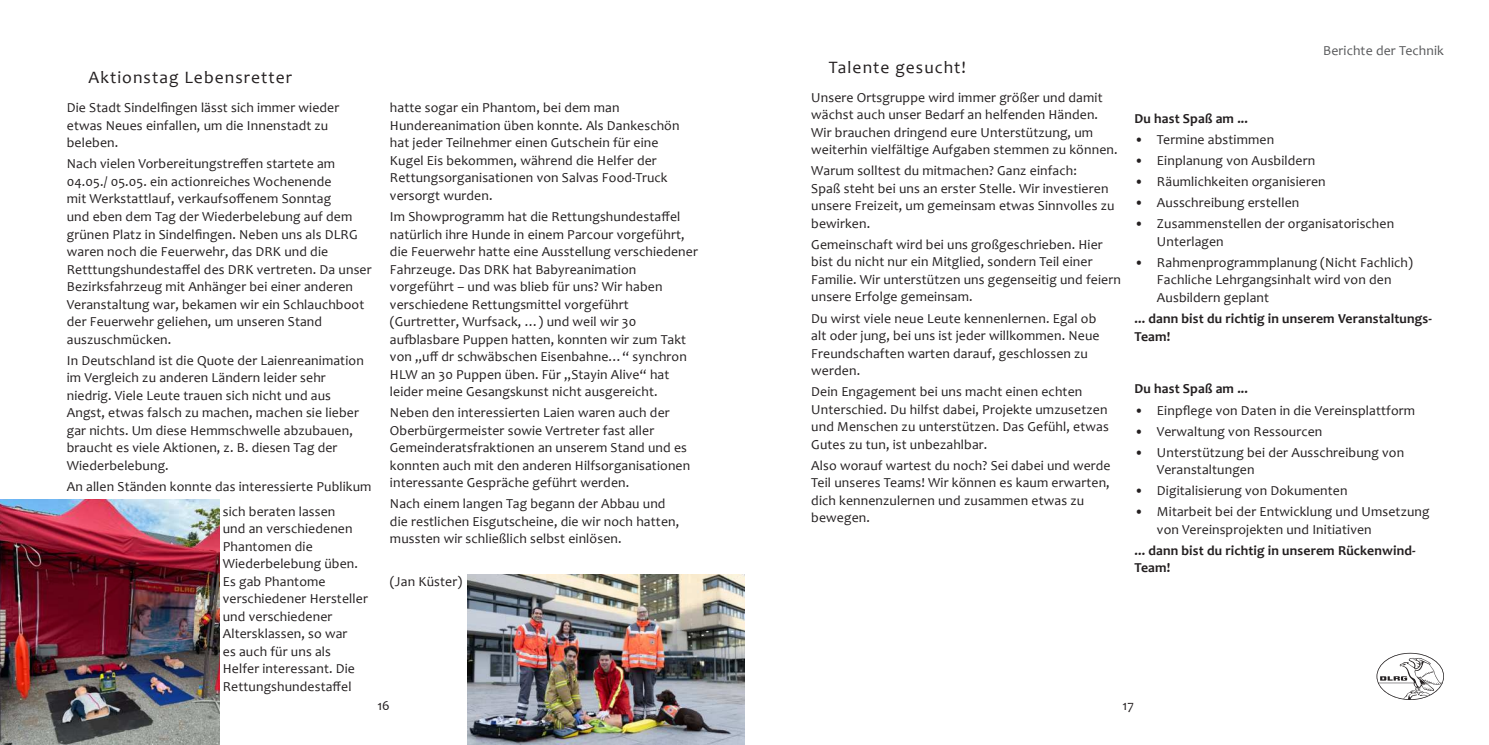
<style>
.page{position:relative;width:1489px;height:745px;background:#fff}
.page>*{position:absolute;margin:0;border:0;box-sizing:border-box;transform-origin:0 0}
.t1{font:17.5px "Candara";letter-spacing:.06em;color:#231f20}
.t2{font:13.75px/17.5px "Candara";letter-spacing:.01em;color:#231f20}
.t3{font:700 13.75px/17.5px "Candara";letter-spacing:.01em;color:#231f20}
.t4{font:13.75px "Candara";letter-spacing:.01em;color:#57585a}
</style>
<div class="page">
<img style="left:0;top:499px;width:219px;height:245px">
<img style="left:468px;top:574px;width:276px;height:170px">
<svg style="left:1376px;top:652px;width:67px;height:47px"></svg>
<p class="t1" style="left:89px;top:69px;width:205px">Aktionstag Lebensretter</p>
<p class="t2" style="left:67px;top:99px;width:274px">Die Stadt Sindel昀椀ngen lässt sich immer wieder etwas Neues einfallen, um die Innenstadt zu beleben.</p>
<p class="t2" style="left:67px;top:155px;width:306px">Nach vielen Vorbereitungstre昀昀en startete am 04.05./ 05.05. ein actionreiches Wochenende<br>mit Werkstattlauf, verkaufso昀昀enem Sonntag<br>und eben dem Tag der Wiederbelebung auf dem grünen Platz in Sindel昀椀ngen. Neben uns als DLRG waren noch die Feuerwehr, das DRK und die Retttungshundesta昀昀el des DRK vertreten. Da unser Bezirksfahrzeug mit Anhänger bei einer anderen Veranstaltung war, bekamen wir ein Schlauchboot der Feuerwehr geliehen, um unseren Stand auszuschmücken.</p>
<p class="t2" style="left:67px;top:352px;width:298px">In Deutschland ist die Quote der Laienreanimation im Vergleich zu anderen Ländern leider sehr niedrig. Viele Leute trauen sich nicht und aus Angst, etwas falsch zu machen, machen sie lieber gar nichts. Um diese Hemmschwelle abzubauen, braucht es viele Aktionen, z. B. diesen Tag der Wiederbelebung.</p>
<p class="t2" style="left:67px;top:478px;width:306px">An allen Ständen konnte das interessierte Publikum</p>
<p class="t2" style="left:223px;top:502px;width:146px">sich beraten lassen<br>und an verschiedenen<br>Phantomen die<br>Wiederbelebung üben.<br>Es gab Phantome verschiedener Hersteller und verschiedener<br>Altersklassen, so war<br>es auch für uns als<br>Helfer interessant. Die<br>Rettungshundesta昀昀el</p>
<p class="t2" style="left:390px;top:100px;width:291px">hatte sogar ein Phantom, bei dem man Hundereanimation üben konnte. Als Dankeschön hat jeder Teilnehmer einen Gutschein für eine Kugel Eis bekommen, während die Helfer der Rettungsorganisationen von Salvas Food-Truck versorgt wurden.</p>
<p class="t2" style="left:390px;top:207px;width:309px">Im Showprogramm hat die Rettungshundesta昀昀el natürlich ihre Hunde in einem Parcour vorgeführt, die Feuerwehr hatte eine Ausstellung verschiedener Fahrzeuge. Das DRK hat Babyreanimation vorgeführt – und was blieb für uns? Wir haben verschiedene Rettungsmittel vorgeführt (Gurtretter, Wurfsack, …) und weil wir 30<br>au昀戀lasbare Puppen hatten, konnten wir zum Takt von „u昀昀 dr schwäbschen Eisenbahne…“ synchron HLW an 30 Puppen üben. Für „Stayin Alive“ hat leider meine Gesangskunst nicht ausgereicht.</p>
<p class="t2" style="left:390px;top:404px;width:302px">Neben den interessierten Laien waren auch der Oberbürgermeister sowie Vertreter fast aller Gemeinderatsfraktionen an unserem Stand und es konnten auch mit den anderen Hilfsorganisationen interessante Gespräche geführt werden.</p>
<p class="t2" style="left:390px;top:495px;width:291px">Nach einem langen Tag begann der Abbau und die restlichen Eisgutscheine, die wir noch hatten, mussten wir schließlich selbst einlösen.</p>
<p class="t2" style="left:390px;top:572px;width:74px">(Jan Küster)</p>
<p class="t1" style="left:828px;top:59px;width:139px">Talente gesucht!</p>
<p class="t2" style="left:811px;top:89px;width:308px">Unsere Ortsgruppe wird immer größer und damit wächst auch unser Bedarf an helfenden Händen.<br>Wir brauchen dringend eure Unterstützung, um weiterhin vielfältige Aufgaben stemmen zu können.</p>
<p class="t2" style="left:811px;top:163px;width:305px">Warum solltest du mitmachen? Ganz einfach:<br>Spaß steht bei uns an erster Stelle. Wir investieren unsere Freizeit, um gemeinsam etwas Sinnvolles zu bewirken.</p>
<p class="t2" style="left:811px;top:236px;width:311px">Gemeinschaft wird bei uns großgeschrieben. Hier bist du nicht nur ein Mitglied, sondern Teil einer Familie. Wir unterstützen uns gegenseitig und feiern unsere Erfolge gemeinsam.</p>
<p class="t2" style="left:811px;top:310px;width:290px">Du wirst viele neue Leute kennenlernen. Egal ob alt oder jung, bei uns ist jeder willkommen. Neue Freundschaften warten darauf, geschlossen zu werden.</p>
<p class="t2" style="left:811px;top:383px;width:299px">Dein Engagement bei uns macht einen echten Unterschied. Du hilfst dabei, Projekte umzusetzen und Menschen zu unterstützen. Das Gefühl, etwas Gutes zu tun, ist unbezahlbar.</p>
<p class="t2" style="left:811px;top:457px;width:301px">Also worauf wartest du noch? Sei dabei und werde Teil unseres Teams! Wir können es kaum erwarten, dich kennenzulernen und zusammen etwas zu bewegen.</p>
<p class="t4" style="left:1322px;top:44px;width:122px">Berichte der Technik</p>
<p class="t3" style="left:1134px;top:111px;width:115px">Du hast Spaß am ...</p>
<p class="t2" style="left:1134px;top:131px;width:141px">• Termine abstimmen</p>
<p class="t2" style="left:1134px;top:152px;width:182px">• Einplanung von Ausbildern</p>
<p class="t2" style="left:1134px;top:173px;width:193px">• Räumlichkeiten organisieren</p>
<p class="t2" style="left:1134px;top:194px;width:166px">• Ausschreibung erstellen</p>
<p class="t2" style="left:1156px;top:215px;width:239px;text-indent:-22px">• Zusammenstellen der organisatorischen<br>Unterlagen</p>
<p class="t2" style="left:1156px;top:254px;width:257px;text-indent:-22px">• Rahmenprogrammplanung (Nicht Fachlich)<br>Fachliche Lehrgangsinhalt wird von den<br>Ausbildern geplant</p>
<p class="t3" style="left:1134px;top:311px;width:299px">... dann bist du richtig in unserem Veranstaltungs-<br>Team!</p>
<p class="t3" style="left:1134px;top:381px;width:115px">Du hast Spaß am ...</p>
<p class="t2" style="left:1134px;top:401px;width:282px">• Einp昀氀ege von Daten in die Vereinsplattform</p>
<p class="t2" style="left:1134px;top:422px;width:189px">• Verwaltung von Ressourcen</p>
<p class="t2" style="left:1156px;top:444px;width:249px;text-indent:-22px">• Unterstützung bei der Ausschreibung von<br>Veranstaltungen</p>
<p class="t2" style="left:1134px;top:482px;width:215px">• Digitalisierung von Dokumenten</p>
<p class="t2" style="left:1156px;top:503px;width:274px;text-indent:-22px">• Mitarbeit bei der Entwicklung und Umsetzung von Vereinsprojekten und Initiativen</p>
<p class="t3" style="left:1134px;top:542px;width:283px">... dann bist du richtig in unserem Rückenwind-<br>Team!</p>
<p class="t2" style="left:377px;top:696px;width:14px">16</p>
<p class="t2" style="left:1122px;top:696px;width:13px">17</p>
</div>
